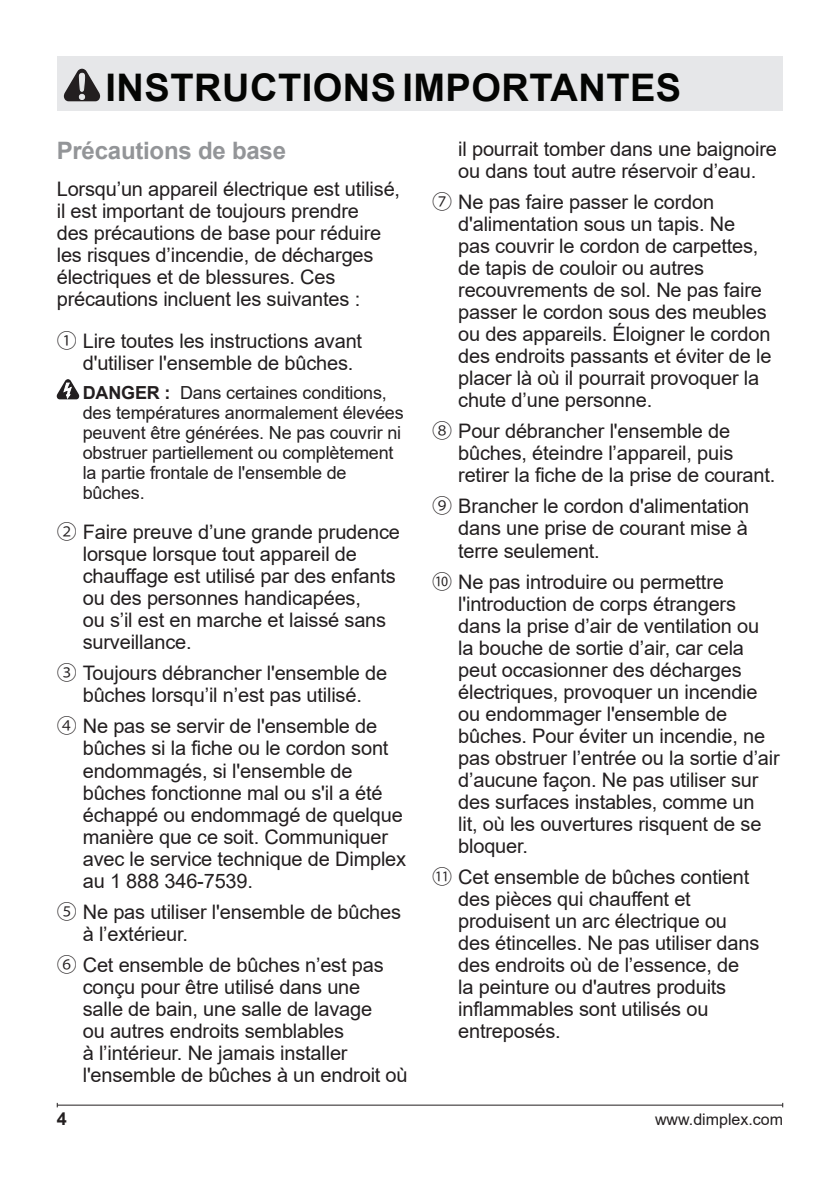
<style>
.page{position:relative;width:840px;height:1191px;background:#fff}
.page>*{position:absolute;margin:0;border:0;box-sizing:border-box;transform-origin:0 0}
.t1{font:700 38px "Arial";letter-spacing:.015em;color:#040503}
.t2{font:700 24px "Arial";letter-spacing:-.01em;color:#939598}
.t3{font:20px/22px "Arial";letter-spacing:-.01em;color:#231f20}
.t4{font:18px/20px "Arial";letter-spacing:-.01em;color:#231f20}
.t5{font:700 18px "Arial";color:#231f20}
.t6{font:16px "Arial";color:#231f20}
.s1{font-family:"Koz Go Pr 6 N"}
.s2{font-weight:700}
</style>
<div class="page">
<hr style="left:57px;top:1104px;width:725px;height:1px;background:#231f20">
<div style="left:57px;top:57px;width:725px;height:54px;background:#e6e7e9"></div>
<svg style="left:64px;top:68px;width:36px;height:33px"></svg>
<svg style="left:57px;top:379px;width:22px;height:20px"></svg>
<h1 class="t1" style="left:105px;top:61px;width:577px">INSTRUCTIONS IMPORTANTES</h1>
<p class="t2" style="left:57px;top:134px;width:231px">Précautions de base</p>
<p class="t3" style="left:57px;top:178px;width:345px">Lorsqu’un appareil électrique est utilisé, il est important de toujours prendre<br>des précautions de base pour réduire les risques d’incendie, de décharges électriques et de blessures. Ces précautions incluent les suivantes :</p>
<p class="t3" style="left:83px;top:330px;width:281px;text-indent:-26px"><span class="s1">①</span> Lire toutes les instructions avant d'utiliser l'ensemble de bûches.</p>
<p class="t4" style="left:83px;top:383px;width:322px"><span class="s2">DANGER :</span> Dans certaines conditions, des températures anormalement élevées peuvent être générées. Ne pas couvrir ni obstruer partiellement ou complètement la partie frontale de l'ensemble de bûches.</p>
<p class="t3" style="left:83px;top:521px;width:318px;text-indent:-26px"><span class="s1">②</span> Faire preuve d’une grande prudence lorsque lorsque tout appareil de chauffage est utilisé par des enfants ou des personnes handicapées,<br>ou s’il est en marche et laissé sans surveillance.</p>
<p class="t3" style="left:57px;top:662px;width:332px;text-align:center"><span class="s1">③</span> Toujours débrancher l'ensemble de bûches lorsqu’il n’est pas utilisé.</p>
<p class="t3" style="left:83px;top:715px;width:325px;text-indent:-26px"><span class="s1">④</span> Ne pas se servir de l'ensemble de bûches si la fiche ou le cordon sont endommagés, si l'ensemble de bûches fonctionne mal ou s'il a été échappé ou endommagé de quelque manière que ce soit. Communiquer avec le service technique de Dimplex au 1 888 346-7539.</p>
<p class="t3" style="left:83px;top:900px;width:320px;text-indent:-26px"><span class="s1">⑤</span> Ne pas utiliser l'ensemble de bûches à l’extérieur.</p>
<p class="t3" style="left:83px;top:953px;width:326px;text-indent:-26px"><span class="s1">⑥</span> Cet ensemble de bûches n’est pas conçu pour être utilisé dans une<br>salle de bain, une salle de lavage<br>ou autres endroits semblables<br>à l’intérieur. Ne jamais installer l'ensemble de bûches à un endroit où</p>
<p class="t3" style="left:458px;top:138px;width:320px">il pourrait tomber dans une baignoire ou dans tout autre réservoir d’eau.</p>
<p class="t3" style="left:458px;top:191px;width:314px;text-indent:-26px"><span class="s1">⑦</span> Ne pas faire passer le cordon d'alimentation sous un tapis. Ne pas couvrir le cordon de carpettes, de tapis de couloir ou autres recouvrements de sol. Ne pas faire passer le cordon sous des meubles ou des appareils. Éloigner le cordon des endroits passants et éviter de le placer là où il pourrait provoquer la chute d’une personne.</p>
<p class="t3" style="left:458px;top:420px;width:318px;text-indent:-26px"><span class="s1">⑧</span> Pour débrancher l'ensemble de bûches, éteindre l’appareil, puis retirer la fiche de la prise de courant.</p>
<p class="t3" style="left:458px;top:495px;width:292px;text-align:justify;text-indent:-26px"><span class="s1">⑨</span> Brancher le cordon d'alimentation dans une prise de courant mise à terre seulement.</p>
<p class="t3" style="left:458px;top:570px;width:323px;text-indent:-26px"><span class="s1">⑩</span> Ne pas introduire ou permettre l'introduction de corps étrangers dans la prise d’air de ventilation ou<br>la bouche de sortie d’air, car cela peut occasionner des décharges électriques, provoquer un incendie ou endommager l'ensemble de bûches. Pour éviter un incendie, ne pas obstruer l’entrée ou la sortie d’air d’aucune façon. Ne pas utiliser sur des surfaces instables, comme un<br>lit, où les ouvertures risquent de se bloquer.</p>
<p class="t3" style="left:458px;top:865px;width:302px;text-indent:-26px"><span class="s1">⑪</span> Cet ensemble de bûches contient des pièces qui chauffent et produisent un arc électrique ou des étincelles. Ne pas utiliser dans des endroits où de l’essence, de la peinture ou d'autres produits inflammables sont utilisés ou entreposés.</p>
<p class="t5" style="left:57px;top:1105px;width:12px">4</p>
<p class="t6" style="left:654px;top:1108px;width:130px">www.dimplex.com</p>
</div>
